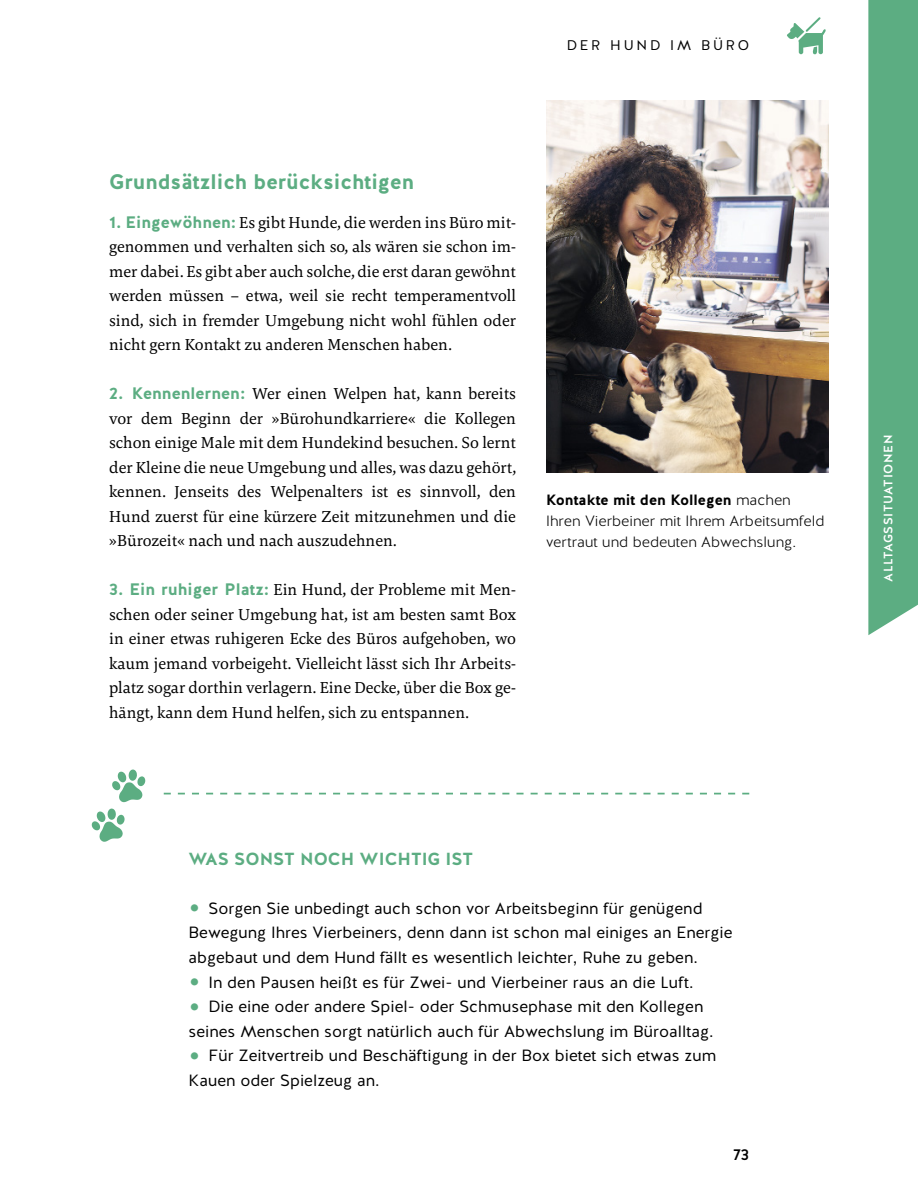
<style>
.page{position:relative;width:918px;height:1201px;background:#fff}
.page>*{position:absolute;margin:0;border:0;box-sizing:border-box;transform-origin:0 0}
.t1{font:700 21px "Halis GR";color:#5cad82}
.t2{font:700 17.5px "Halis GR";color:#5cad82}
.t3{font:16.62px/24.5px "Carrara";color:#000;text-align:justify}
.t4{font:16.28px/24.5px "Halis GR";color:#000}
.t5{font:500 15.75px "Halis GR";color:#000}
.t6{font:300 14.88px/21px "Halis GR";color:#000}
.t7{font:14px "Halis GR";letter-spacing:.2em;color:#000}
.t8{font:500 12.25px "Halis GR";letter-spacing:.05em;color:#fff}
.s1{font-family:"Halis GR";font-weight:700;color:#5cad82}
.s2{font-weight:700}
.s3{font-size:31.5px;color:#5cad82}
</style>
<div class="page">
<img style="left:546px;top:101px;width:282px;height:372px">
<svg style="left:112px;top:769px;width:33px;height:33px"></svg>
<svg style="left:92px;top:808px;width:33px;height:33px"></svg>
<svg style="left:164px;top:792px;width:585px;height:2px"></svg>
<svg style="left:787px;top:17px;width:39px;height:38px"></svg>
<div style="left:868px;top:0;width:50px;height:635px;background:#5cad82"></div>
<p class="t7" style="left:567px;top:37px;width:184px">DER HUND IM BÜRO</p>
<p class="t1" style="left:109px;top:173px;width:306px">Grundsätzlich berücksichtigen</p>
<p class="t3" style="left:109px;top:211px;width:408px"><span class="s1">1. Eingewöhnen:</span> Es gibt Hunde, die werden ins Büro mit&shy;genommen und verhalten sich so, als wären sie schon im&shy;mer dabei. Es gibt aber auch solche, die erst da ran gewöhnt werden müssen – etwa, weil sie recht temperamentvoll sind, sich in fremder Umgebung nicht wohl fühlen oder nicht gern Kontakt zu anderen Menschen haben.</p>
<p class="t3" style="left:109px;top:383px;width:408px"><span class="s1">2. Kennenlernen:</span> Wer einen Welpen hat, kann bereits vor dem Beginn der »Bürohundkarriere« die Kollegen schon einige Male mit dem Hundekind besuchen. So lernt der Kleine die neue Umgebung und alles, was dazu gehört, kennen. Jenseits des Welpenalters ist es sinnvoll, den Hund zuerst für eine kürzere Zeit mitzunehmen und die »Bürozeit« nach und nach auszudehnen.</p>
<p class="t3" style="left:109px;top:579px;width:408px"><span class="s1">3. Ein ruhiger Platz:</span> Ein Hund, der Probleme mit Men&shy;schen oder seiner Umgebung hat, ist am besten samt Box in einer etwas ruhigeren Ecke des Büros aufgehoben, wo kaum jemand vorbeigeht. Vielleicht lässt sich Ihr Arbeits&shy;platz sogar dorthin verlagern. Eine Decke, über die Box ge&shy;hängt, kann dem Hund helfen, sich zu entspannen.</p>
<p class="t6" style="left:546px;top:490px;width:280px"><span class="s2">Kontakte mit den Kollegen</span> machen<br>Ihren Vierbeiner mit Ihrem Arbeitsumfeld vertraut und bedeuten Abwechslung.</p>
<p class="t2" style="left:189px;top:852px;width:286px">WAS SONST NOCH WICHTIG IST</p>
<p class="t4" style="left:189px;top:896px;width:545px"><span class="s3">•</span> Sorgen Sie unbedingt auch schon vor Arbeitsbeginn für genügend<br>Bewegung Ihres Vierbeiners, denn dann ist schon mal einiges an Energie abgebaut und dem Hund fällt es wesentlich leichter, Ruhe zu geben.</p>
<p class="t4" style="left:189px;top:969px;width:506px"><span class="s3">•</span> In den Pausen heißt es für Zwei- und Vierbeiner raus an die Luft.</p>
<p class="t4" style="left:189px;top:994px;width:526px"><span class="s3">•</span> Die eine oder andere Spiel- oder Schmusephase mit den Kollegen seines Menschen sorgt natürlich auch für Abwechslung im Büroalltag.</p>
<p class="t4" style="left:189px;top:1043px;width:529px"><span class="s3">•</span> Für Zeitvertreib und Beschäftigung in der Box bietet sich etwas zum<br>Kauen oder Spielzeug an.</p>
<p class="t5" style="left:733px;top:1145px;width:17px">73</p>
<p class="t8" style="left:881px;top:582px;width:148px;rotate:-90deg">ALLTAGSSITUATIONEN</p>
</div>
